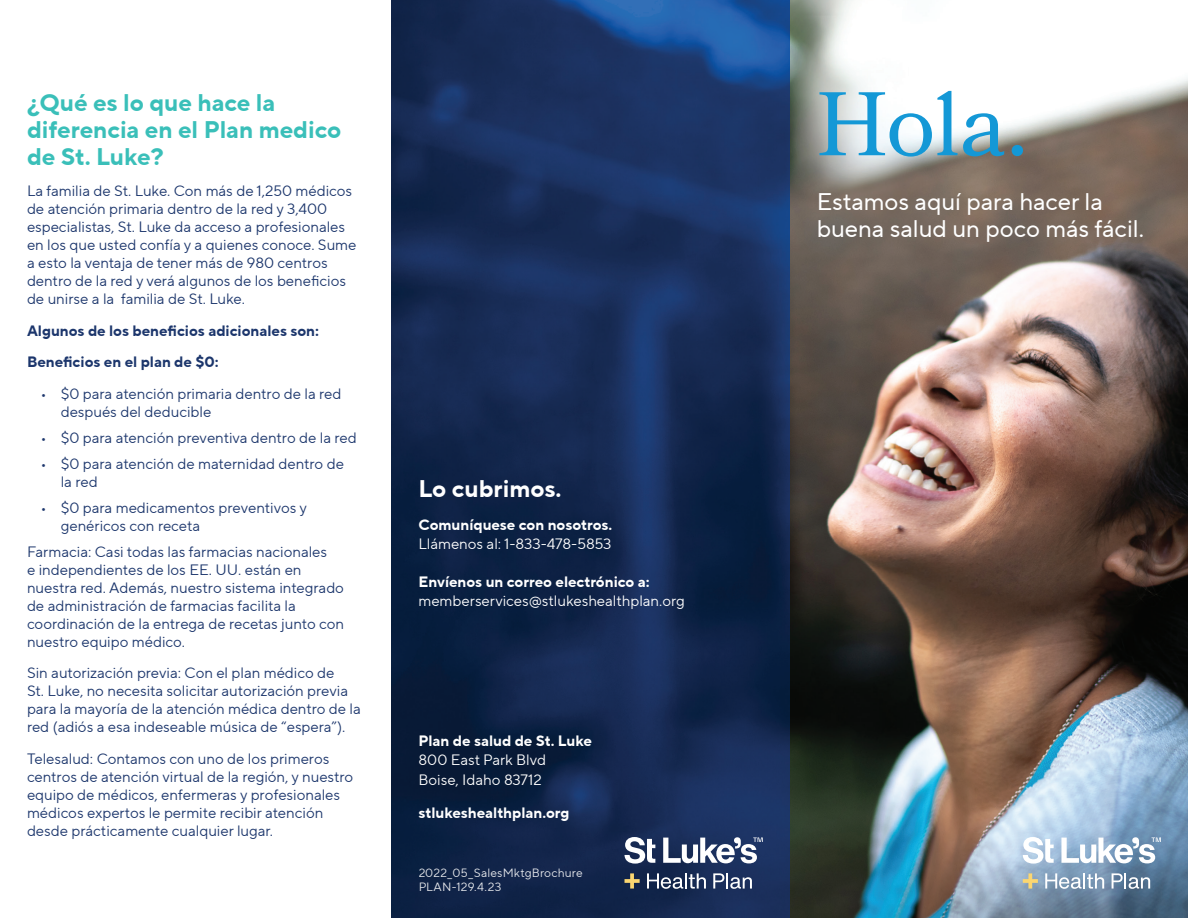
<style>
.page{position:relative;width:1188px;height:918px;background:#fff}
.page>*{position:absolute;margin:0;border:0;box-sizing:border-box;transform-origin:0 0}
.t1{font:90px "Bookmania";color:#1498d6}
.t2{font:700 24px/27px "TT Norms Pro";color:#3abfb9}
.t3{font:24px/27px "TT Norms Pro";color:#fff}
.t4{font:700 24px "TT Norms Pro";color:#fff}
.t5{font:15px/18px "TT Norms Pro";color:#1c366c}
.t6{font:700 15px "TT Norms Pro";color:#fff}
.t7{font:15px/19.5px "TT Norms Pro";color:#fff}
.t8{font:700 15px/31.5px "TT Norms Pro";color:#1c366c}
.t9{font:12px/14.4px "TT Norms Pro";letter-spacing:.015em;color:#fff}
</style>
<div class="page">
<img style="left:790px;top:0;width:398px;height:918px">
<svg style="left:1023px;top:837px;width:31px;height:27px"></svg>
<svg style="left:1061px;top:837px;width:100px;height:26px"></svg>
<svg style="left:1045px;top:873px;width:59px;height:16px"></svg>
<svg style="left:1023px;top:873px;width:15px;height:16px"></svg>
<svg style="left:1112px;top:873px;width:38px;height:16px"></svg>
<img style="left:392px;top:0;width:398px;height:918px">
<svg style="left:625px;top:837px;width:30px;height:27px"></svg>
<svg style="left:663px;top:837px;width:100px;height:26px"></svg>
<svg style="left:647px;top:873px;width:59px;height:16px"></svg>
<svg style="left:625px;top:873px;width:15px;height:16px"></svg>
<svg style="left:713px;top:873px;width:39px;height:16px"></svg>
<h2 class="t2" style="left:27px;top:89px;width:316px">¿Qué es lo que hace la diferencia en el Plan medico de St. Luke?</h2>
<p class="t5" style="left:27px;top:182px;width:331px">La familia de St. Luke. Con más de 1,250 médicos de atención primaria dentro de la red y 3,400 especialistas, St. Luke da acceso a profesionales en los que usted confía y a quienes conoce. Sume a esto la ventaja de tener más de 980 centros dentro de la red y verá algunos de los beneficios de unirse a la familia de St. Luke.</p>
<p class="t8" style="left:27px;top:315px;width:294px">Algunos de los beneficios adicionales son:<br>Beneficios en el plan de $0:</p>
<p class="t5" style="left:61px;top:384px;width:282px;text-indent:-20px">• $0 para atención primaria dentro de la red después del deducible</p>
<p class="t5" style="left:40px;top:428px;width:318px">• $0 para atención preventiva dentro de la red</p>
<p class="t5" style="left:61px;top:454px;width:285px;text-indent:-20px">• $0 para atención de maternidad dentro de la red</p>
<p class="t5" style="left:61px;top:499px;width:248px;text-indent:-20px">• $0 para medicamentos preventivos y genéricos con receta</p>
<p class="t5" style="left:27px;top:543px;width:319px">Farmacia: Casi todas las farmacias nacionales<br>e independientes de los EE. UU. están en nuestra red. Además, nuestro sistema integrado de administración de farmacias facilita la coordinación de la entrega de recetas junto con nuestro equipo médico.</p>
<p class="t5" style="left:27px;top:664px;width:335px">Sin autorización previa: Con el plan médico de<br>St. Luke, no necesita solicitar autorización previa para la mayoría de la atención médica dentro de la red (adiós a esa indeseable música de “espera”).</p>
<p class="t5" style="left:27px;top:750px;width:328px">Telesalud: Contamos con uno de los primeros centros de atención virtual de la región, y nuestro equipo de médicos, enfermeras y profesionales médicos expertos le permite recibir atención desde prácticamente cualquier lugar.</p>
<h2 class="t4" style="left:418px;top:471px;width:145px">Lo cubrimos.</h2>
<p class="t6" style="left:418px;top:513px;width:195px">Comuníquese con nosotros.</p>
<p class="t7" style="left:418px;top:534px;width:195px">Llámenos al: 1-833-478-5853</p>
<p class="t6" style="left:418px;top:570px;width:233px">Envíenos un correo electrónico a:</p>
<p class="t7" style="left:418px;top:591px;width:268px">memberservices@stlukeshealthplan.org</p>
<p class="t6" style="left:418px;top:730px;width:175px">Plan de salud de St. Luke</p>
<p class="t7" style="left:418px;top:750px;width:129px">800 East Park Blvd<br>Boise, Idaho 83712</p>
<p class="t6" style="left:418px;top:802px;width:153px">stlukeshealthplan.org</p>
<p class="t9" style="left:418px;top:865px;width:166px">2022_05_SalesMktgBrochure<br>PLAN-129.4.23</p>
<h1 class="t1" style="left:817px;top:72px;width:213px">Hola.</h1>
<h2 class="t3" style="left:817px;top:188px;width:329px">Estamos aquí para hacer la buena salud un poco más fácil.</h2>
</div>
